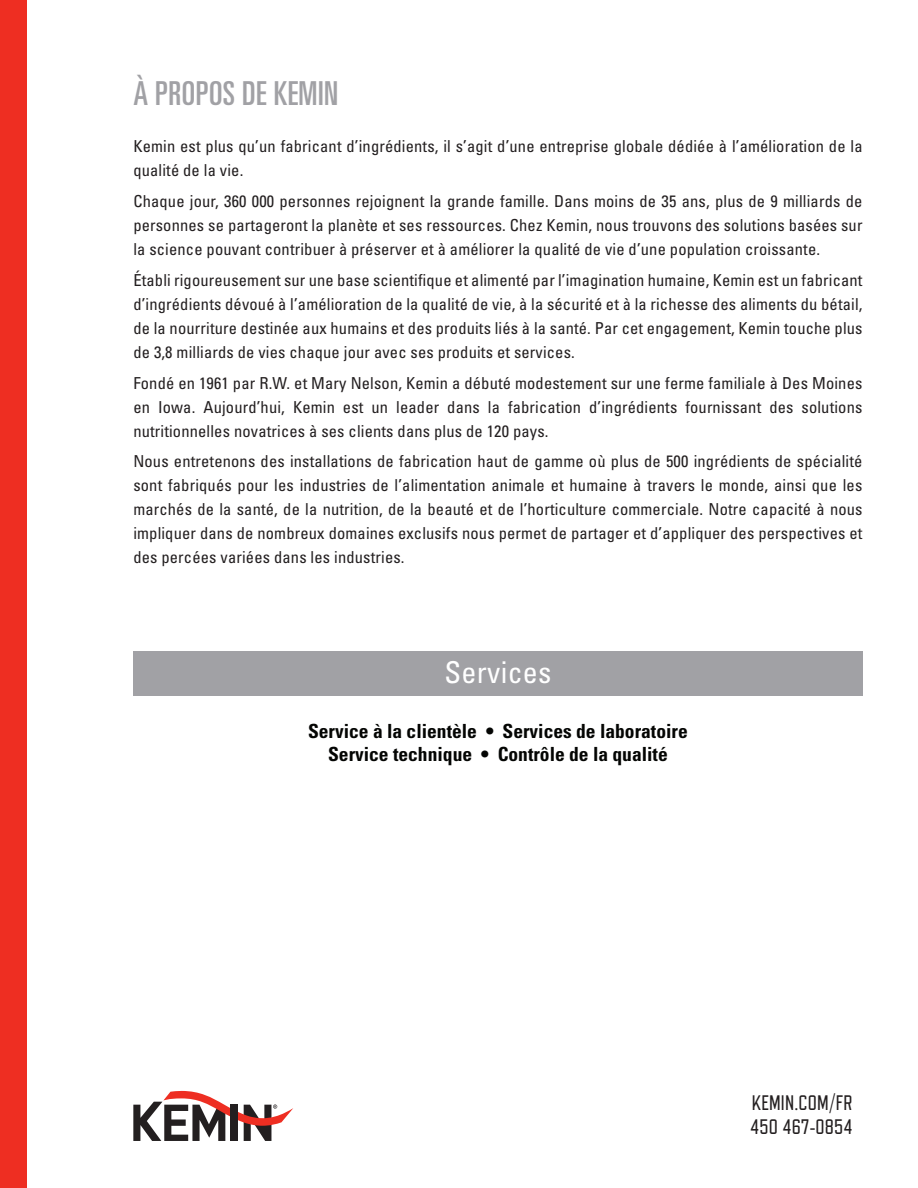
<style>
.page{position:relative;width:918px;height:1188px;background:#fff}
.page>*{position:absolute;margin:0;border:0;box-sizing:border-box;transform-origin:0 0}
.t1{font:ultra-condensed 33px "Univers LT Std";letter-spacing:.015em;color:#a1a1a5}
.t2{font:condensed 30px "Univers LT Std";letter-spacing:.01em;color:#fff}
.t3{font:21px/24px "Refrigerator Deluxe";letter-spacing:.01em;color:#231f20}
.t4{font:700 condensed 19.5px/22.5px "Univers LT Std";color:#040503;text-align:center}
.t5{font:condensed 16.5px/24px "Univers LT Std";letter-spacing:.01em;color:#231f20;text-align:justify}
</style>
<div class="page">
<div style="left:0;top:0;width:27px;height:1188px;background:#ee2e22"></div>
<svg style="left:133px;top:1091px;width:160px;height:50px"></svg>
<div style="left:133px;top:652px;width:729px;height:44px;background:#a1a1a5"></div>
<h1 class="t1" style="left:133px;top:74px;width:206px">À PROPOS DE KEMIN</h1>
<p class="t5" style="left:133px;top:134px;width:731px">Kemin est plus qu’un fabricant d’ingrédients, il s’agit d’une entreprise globale dédiée à l’amélioration de la qualité de la vie.</p>
<p class="t5" style="left:133px;top:189px;width:731px">Chaque jour, 360 000 personnes rejoignent la grande famille. Dans moins de 35 ans, plus de 9 milliards de personnes se partageront la planète et ses ressources. Chez Kemin, nous trouvons des solutions basées sur la science pouvant contribuer à préserver et à améliorer la qualité de vie d’une population croissante.</p>
<p class="t5" style="left:133px;top:268px;width:731px">Établi rigoureusement sur une base scientifique et alimenté par l’imagination humaine, Kemin est un fabricant d’ingrédients dévoué à l’amélioration de la qualité de vie, à la sécurité et à la richesse des aliments du bétail, de la nourriture destinée aux humains et des produits liés à la santé. Par cet engagement, Kemin touche plus de 3,8 milliards de vies chaque jour avec ses produits et services.</p>
<p class="t5" style="left:133px;top:371px;width:731px">Fondé en 1961 par R.W. et Mary Nelson, Kemin a débuté modestement sur une ferme familiale à Des Moines en Iowa. Aujourd’hui, Kemin est un leader dans la fabrication d’ingrédients fournissant des solutions nutritionnelles novatrices à ses clients dans plus de 120 pays.</p>
<p class="t5" style="left:133px;top:449px;width:731px">Nous entretenons des installations de fabrication haut de gamme où plus de 500 ingrédients de spécialité sont fabriqués pour les industries de l’alimentation animale et humaine à travers le monde, ainsi que les marchés de la santé, de la nutrition, de la beauté et de l’horticulture commerciale. Notre capacité à nous impliquer dans de nombreux domaines exclusifs nous permet de partager et d’appliquer des perspectives et des percées variées dans les industries.</p>
<h2 class="t2" style="left:445px;top:653px;width:109px">Services</h2>
<p class="t4" style="left:308px;top:720px;width:381px">Service à la clientèle • Services de laboratoire<br>Service technique • Contrôle de la qualité</p>
<p class="t3" style="left:750px;top:1091px;width:104px">KEMIN.COM/FR<br>450 467-0854</p>
</div>
